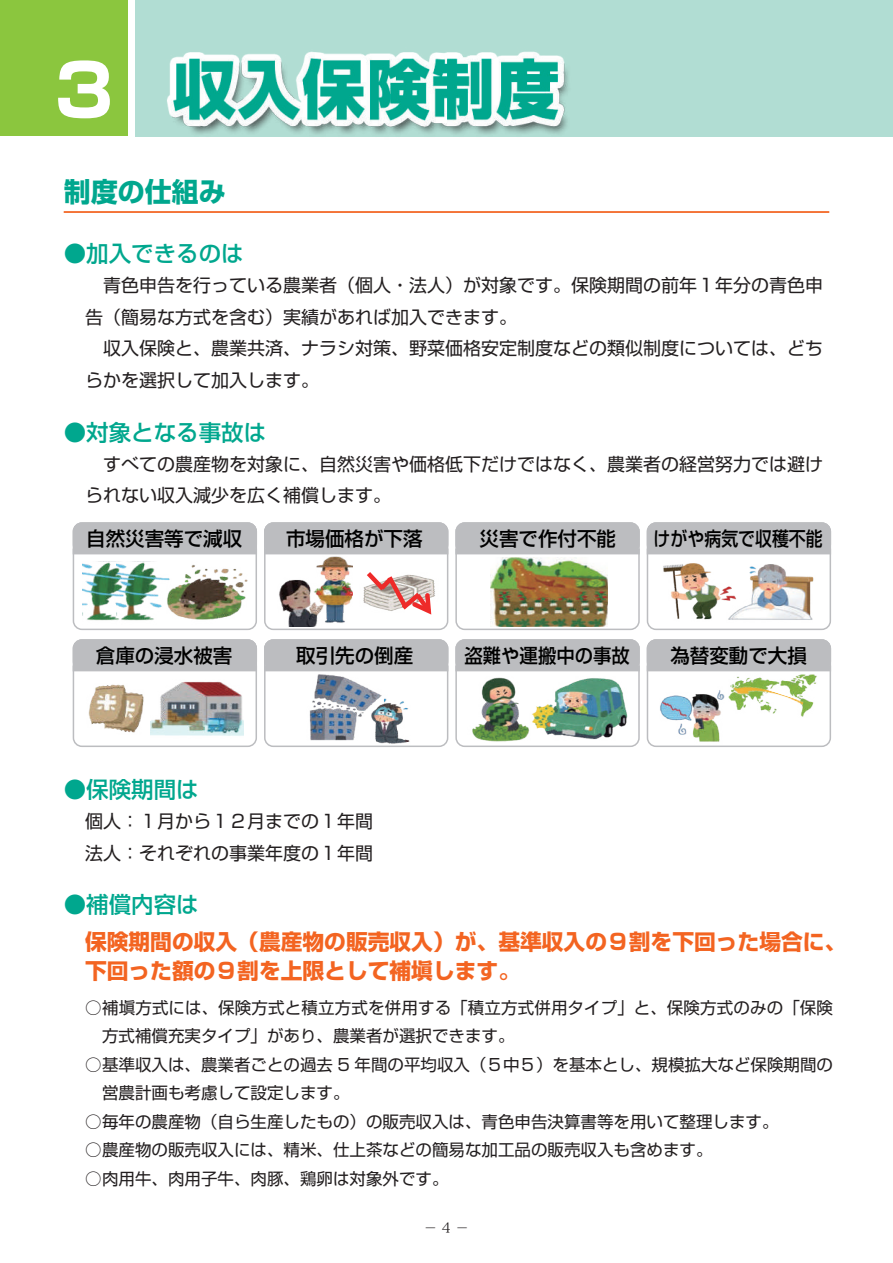
<style>
.page{position:relative;width:893px;height:1263px;background:#fff}
.page>*{position:absolute;margin:0;border:0;box-sizing:border-box;transform-origin:0 0}
.t1{font:700 72px "Shin Go Pro";color:#fff}
.t2{font:700 27px "Shin Go Pro";color:#00a78e}
.t3{font:500 22.5px "Shin Go Pro";color:#00a78e}
.t4{font:700 21.75px/28.5px "Shin Go Pro";color:#f36421}
.t5{font:500 19.5px "Shin Go Pro";color:#000}
.t6{font:500 19.5px "Shin Go Pro";color:#000;scale:.87 1}
.t7{font:500 19.5px "Shin Go Pro";color:#000;scale:.94 1}
.t8{font:18px/31.5px "Shin Go Pro";color:#231f20}
.t9{font:16.5px/28.5px "Shin Go Pro";color:#231f20}
.t10{font:13.5px "Hiragino Min W3 90 msp RKSJ H";color:#231f20}
</style>
<div class="page">
<div style="left:73px;top:522px;width:184px;height:108px;border:2px solid #bcbdc0;border-radius:9px"></div>
<div style="left:73px;top:523px;width:183px;height:30px;background:#bcbdc0;border-radius:9px"></div>
<div style="left:73px;top:522px;width:184px;height:32px;border:2px solid #bcbdc0;border-radius:9px"></div>
<div style="left:73px;top:549px;width:184px;height:5px;border:2px solid #bcbdc0"></div>
<div style="left:264px;top:522px;width:184px;height:108px;border:2px solid #bcbdc0;border-radius:9px"></div>
<div style="left:265px;top:523px;width:183px;height:30px;background:#bcbdc0;border-radius:9px"></div>
<div style="left:264px;top:522px;width:184px;height:32px;border:2px solid #bcbdc0;border-radius:9px"></div>
<div style="left:264px;top:549px;width:184px;height:5px;border:2px solid #bcbdc0"></div>
<div style="left:455px;top:522px;width:185px;height:108px;border:2px solid #bcbdc0;border-radius:9px"></div>
<div style="left:456px;top:523px;width:183px;height:30px;background:#bcbdc0;border-radius:9px"></div>
<div style="left:455px;top:522px;width:185px;height:32px;border:2px solid #bcbdc0;border-radius:9px"></div>
<div style="left:455px;top:549px;width:185px;height:5px;border:2px solid #bcbdc0"></div>
<div style="left:647px;top:522px;width:184px;height:108px;border:2px solid #bcbdc0;border-radius:9px"></div>
<div style="left:647px;top:523px;width:183px;height:30px;background:#bcbdc0;border-radius:9px"></div>
<div style="left:647px;top:522px;width:184px;height:32px;border:2px solid #bcbdc0;border-radius:9px"></div>
<div style="left:647px;top:549px;width:184px;height:5px;border:2px solid #bcbdc0"></div>
<div style="left:73px;top:639px;width:184px;height:108px;border:2px solid #bcbdc0;border-radius:9px"></div>
<div style="left:73px;top:640px;width:183px;height:30px;background:#bcbdc0;border-radius:9px"></div>
<div style="left:73px;top:639px;width:184px;height:31px;border:2px solid #bcbdc0;border-radius:9px"></div>
<div style="left:73px;top:666px;width:184px;height:5px;border:2px solid #bcbdc0"></div>
<div style="left:264px;top:639px;width:184px;height:108px;border:2px solid #bcbdc0;border-radius:9px"></div>
<div style="left:265px;top:640px;width:183px;height:30px;background:#bcbdc0;border-radius:9px"></div>
<div style="left:264px;top:639px;width:184px;height:31px;border:2px solid #bcbdc0;border-radius:9px"></div>
<div style="left:264px;top:666px;width:184px;height:5px;border:2px solid #bcbdc0"></div>
<div style="left:455px;top:639px;width:185px;height:108px;border:2px solid #bcbdc0;border-radius:9px"></div>
<div style="left:456px;top:640px;width:183px;height:30px;background:#bcbdc0;border-radius:9px"></div>
<div style="left:455px;top:639px;width:185px;height:31px;border:2px solid #bcbdc0;border-radius:9px"></div>
<div style="left:455px;top:666px;width:185px;height:5px;border:2px solid #bcbdc0"></div>
<div style="left:647px;top:639px;width:184px;height:108px;border:2px solid #bcbdc0;border-radius:9px"></div>
<div style="left:647px;top:640px;width:183px;height:30px;background:#bcbdc0;border-radius:9px"></div>
<div style="left:647px;top:639px;width:184px;height:31px;border:2px solid #bcbdc0;border-radius:9px"></div>
<div style="left:647px;top:666px;width:184px;height:5px;border:2px solid #bcbdc0"></div>
<img style="left:137px;top:561px;width:34px;height:69px">
<img style="left:82px;top:561px;width:55px;height:69px">
<img style="left:166px;top:561px;width:82px;height:64px">
<img style="left:279px;top:556px;width:73px;height:70px">
<svg style="left:363px;top:572px;width:72px;height:43px"></svg>
<img style="left:490px;top:558px;width:118px;height:68px">
<img style="left:737px;top:564px;width:77px;height:56px">
<img style="left:663px;top:563px;width:74px;height:57px">
<img style="left:150px;top:681px;width:93px;height:55px">
<img style="left:88px;top:684px;width:56px;height:49px">
<img style="left:307px;top:674px;width:103px;height:73px">
<img style="left:472px;top:677px;width:57px;height:65px">
<img style="left:529px;top:671px;width:99px;height:69px">
<img style="left:660px;top:690px;width:65px;height:52px">
<img style="left:728px;top:674px;width:89px;height:40px">
<img style="left:731px;top:679px;width:73px;height:38px">
<hr style="left:64px;top:211px;width:765px;height:2px;background:#f36421">
<div style="left:135px;top:0;width:758px;height:136px;background:#b1ddd3"></div>
<div style="left:0;top:0;width:128px;height:136px;background:#8bc63e"></div>
<img style="left:159px;top:51px;width:638px;height:86px">
<h1 class="t1" style="left:55px;top:33px;width:60px">3</h1>
<h2 class="t2" style="left:64px;top:171px;width:164px">制度の仕組み</h2>
<h3 class="t3" style="left:64px;top:235px;width:181px">●加入できるのは</h3>
<p class="t8" style="left:85px;top:267px;width:739px">　青色申告を行っている農業者（個人・法人）が対象です。保険期間の前年１年分の青色申告（簡易な方式を含む）実績があれば加入できます。<br>　収入保険と、農業共済、ナラシ対策、野菜価格安定制度などの類似制度については、どちらかを選択して加入します。</p>
<h3 class="t3" style="left:64px;top:414px;width:204px">●対象となる事故は</h3>
<p class="t8" style="left:85px;top:446px;width:739px;text-indent:18px">すべての農産物を対象に、自然災害や価格低下だけではなく、農業者の経営努力では避けられない収入減少を広く補償します。</p>
<p class="t5" style="left:86px;top:523px;width:157px">自然災害等で減収</p>
<p class="t5" style="left:286px;top:523px;width:138px">市場価格が下落</p>
<p class="t5" style="left:479px;top:523px;width:138px">災害で作付不能</p>
<p class="t6" style="left:654px;top:523px;width:196px">けがや病気で収穫不能</p>
<p class="t5" style="left:96px;top:640px;width:138px">倉庫の浸水被害</p>
<p class="t5" style="left:296px;top:640px;width:118px">取引先の倒産</p>
<p class="t7" style="left:465px;top:640px;width:177px">盗難や運搬中の事故</p>
<p class="t5" style="left:670px;top:640px;width:138px">為替変動で大損</p>
<h3 class="t3" style="left:64px;top:771px;width:136px">●保険期間は</h3>
<p class="t8" style="left:85px;top:803px;width:289px">個人：１月から１２月までの１年間法人：それぞれの事業年度の１年間</p>
<h3 class="t3" style="left:64px;top:886px;width:136px">●補償内容は</h3>
<h3 class="t4" style="left:85px;top:926px;width:763px">保険期間の収入（農産物の販売収入）が、基準収入の９割を下回った場合に、下回った額の９割を上限として補塡します。</h3>
<p class="t9" style="left:102px;top:991px;width:732px;text-indent:-17px">○補塡方式には、保険方式と積立方式を併用する「積立方式併用タイプ」と、保険方式のみの「保険方式補償充実タイプ」があり、農業者が選択できます。</p>
<p class="t9" style="left:102px;top:1048px;width:732px;text-indent:-17px">○基準収入は、農業者ごとの過去 5 年間の平均収入（５中５）を基本とし、規模拡大など保険期間の営農計画も考慮して設定します。</p>
<p class="t9" style="left:85px;top:1105px;width:695px">○毎年の農産物（自ら生産したもの）の販売収入は、青色申告決算書等を用いて整理します。</p>
<p class="t9" style="left:85px;top:1134px;width:629px">○農産物の販売収入には、精米、仕上茶などの簡易な加工品の販売収入も含めます。</p>
<p class="t9" style="left:85px;top:1162px;width:365px">○肉用牛、肉用子牛、肉豚、鶏卵は対象外です。</p>
<p class="t10" style="left:424px;top:1220px;width:47px">－ 4 －</p>
</div>
